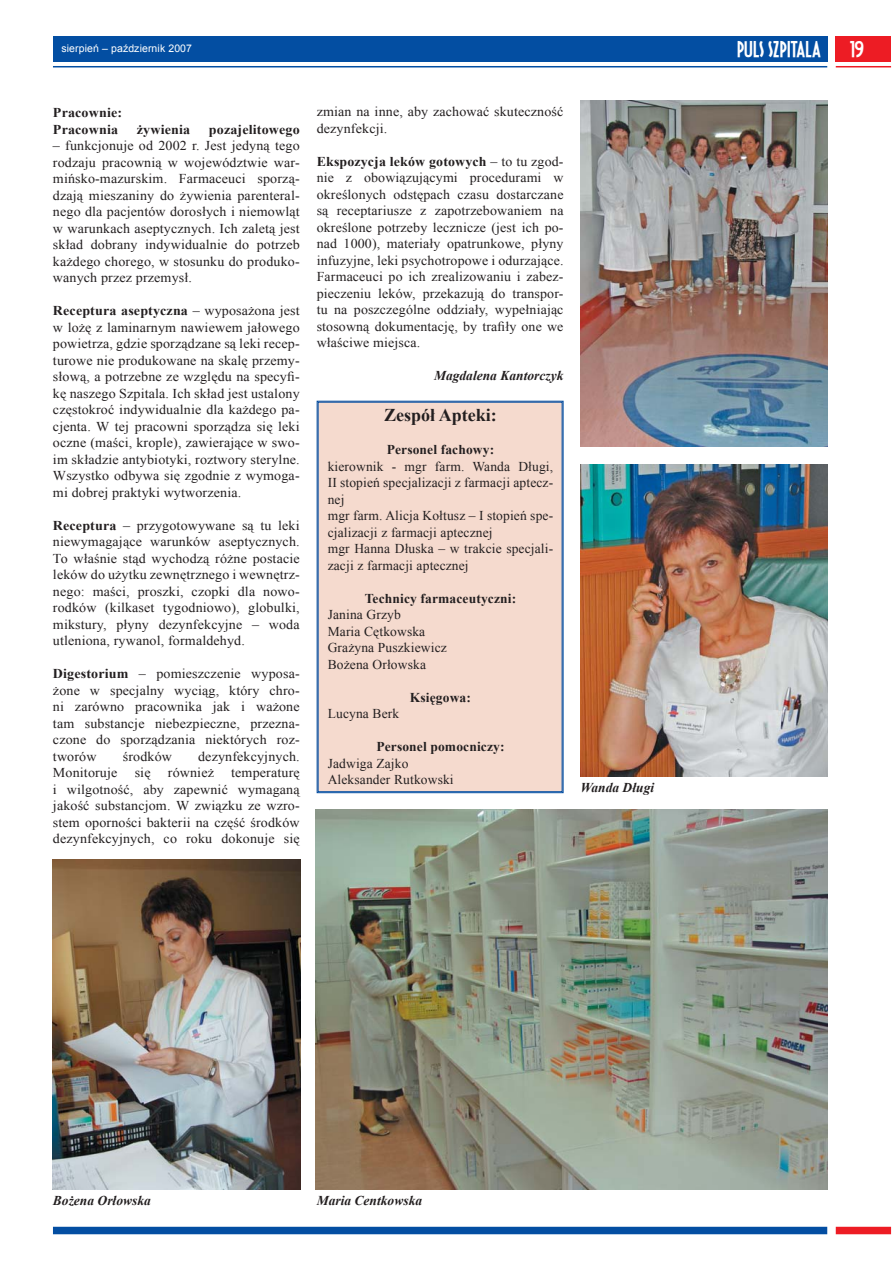
<style>
.page{position:relative;width:893px;height:1263px;background:#fff}
.page>*{position:absolute;margin:0;border:0;box-sizing:border-box;transform-origin:0 0}
.t1{font:18px "Fiesta";color:#fff}
.t2{font:700 18px "Times New Roman";color:#231f20}
.t3{font:13.5px/16.5px "Times New Roman";letter-spacing:.01em;color:#231f20;text-align:justify;scale:1.04 1}
.t4{font:13.5px/16.5px "Times New Roman";letter-spacing:.01em;color:#231f20}
.t5{font:700 13.5px "Times New Roman";letter-spacing:.01em;color:#231f20}
.t6{font:italic 700 13.5px "Times New Roman";color:#231f20}
.t7{font:700 13.5px/16.5px "Times New Roman";letter-spacing:.01em;color:#231f20;scale:1.04 1}
.t8{font:10.5px "Arial";letter-spacing:.01em;color:#fff}
.s1{font-weight:700}
</style>
<div class="page">
<div style="left:53px;top:36px;width:774px;height:26px;background:#034ea2"></div>
<div style="left:835px;top:36px;width:56px;height:26px;background:#ed1c24"></div>
<hr style="left:835px;top:66px;width:56px;height:1px;background:#ed1c24">
<hr style="left:53px;top:66px;width:774px;height:1px;background:#034ea2">
<div style="left:835px;top:1227px;width:56px;height:7px;background:#ed1c24"></div>
<div style="left:53px;top:1227px;width:774px;height:7px;background:#034ea2"></div>
<img style="left:52px;top:859px;width:248px;height:330px">
<img style="left:580px;top:100px;width:247px;height:347px">
<img style="left:315px;top:810px;width:512px;height:379px">
<img style="left:580px;top:464px;width:247px;height:312px">
<div style="left:316px;top:400px;width:248px;height:393px;background:#f5dace"></div>
<p class="t8" style="left:61px;top:43px;width:132px">sierpień – październik 2007</p>
<h1 class="t1" style="left:736px;top:41px;width:86px">PULS SZPITALA</h1>
<h1 class="t1" style="left:849px;top:41px;width:16px">19</h1>
<p class="t7" style="left:53px;top:104px;width:68px">Pracownie:<br>Pracownia</p>
<p class="t7" style="left:137px;top:121px;width:53px">żywienia</p>
<p class="t7" style="left:209px;top:121px;width:89px">pozajelitowego</p>
<p class="t3" style="left:53px;top:137px;width:239px">– funkcjonuje od 2002 r. Jest jedyną tego rodzaju pracownią w województwie war&shy;mińsko-mazurskim. Farmaceuci sporzą&shy;dzają mieszaniny do żywienia parenteral&shy;nego dla pacjentów dorosłych i niemowląt w warunkach aseptycznych. Ich zaletą jest skład dobrany indywidualnie do potrzeb każdego chorego, w stosunku do produko&shy;wanych przez przemysł.</p>
<p class="t3" style="left:53px;top:302px;width:239px"><span class="s1">Receptura aseptyczna</span> – wyposażona jest w lożę z laminarnym nawiewem jałowego powietrza, gdzie sporządzane są leki recep&shy;turowe nie produkowane na skalę przemy&shy;słową, a potrzebne ze względu na specyfi&shy;kę naszego Szpitala. Ich skład jest ustalony częstokroć indywidualnie dla każdego pa&shy;cjenta. W tej pracowni sporządza się leki oczne (maści, krople), zawierające w swo&shy;im składzie antybiotyki, roztwory sterylne.<br>Wszystko odbywa się zgodnie z wymoga&shy;mi dobrej praktyki wytworzenia.</p>
<p class="t3" style="left:53px;top:517px;width:239px"><span class="s1">Receptura</span> – przygotowywane są tu leki niewymagające warunków aseptycznych.<br>To właśnie stąd wychodzą różne postacie leków do użytku zewnętrznego i wewnętrz&shy;nego: maści, proszki, czopki dla nowo&shy;rodków (kilkaset tygodniowo), globulki, mikstury, płyny dezynfekcyjne – woda utleniona, rywanol, formaldehyd.</p>
<p class="t3" style="left:53px;top:665px;width:239px"><span class="s1">Digestorium</span> – pomieszczenie wyposa&shy;żone w specjalny wyciąg, który chro&shy;ni zarówno pracownika jak i ważone tam substancje niebezpieczne, przezna&shy;czone do sporządzania niektórych roz&shy;tworów</p>
<p class="t3" style="left:123px;top:748px;width:49px">środków</p>
<p class="t3" style="left:198px;top:748px;width:99px">dezynfekcyjnych.</p>
<p class="t3" style="left:53px;top:764px;width:63px">Monitoruje</p>
<p class="t3" style="left:135px;top:764px;width:17px">się</p>
<p class="t3" style="left:168px;top:764px;width:46px">również</p>
<p class="t3" style="left:53px;top:764px;width:239px;text-indent:178px">temperaturę i wilgotność, aby zapewnić wymaganą jakość substancjom. W związku ze wzro&shy;stem oporności bakterii na część środków dezynfekcyjnych, co roku dokonuje się</p>
<p class="t3" style="left:317px;top:103px;width:239px">zmian na inne, aby zachować skuteczność dezynfekcji.</p>
<p class="t4" style="left:317px;top:153px;width:248px;text-align:justify"><span class="s1">Ekspozycja leków gotowych</span> – to tu zgod&shy;nie z obowiązującymi procedurami w określonych odstępach czasu dostarczane są receptariusze z zapotrzebowaniem na określone potrzeby lecznicze (jest ich po&shy;nad 1000), materiały opatrunkowe, płyny infuzyjne, leki psychotropowe i odurzające.<br>Farmaceuci po ich zrealizowaniu i zabez&shy;pieczeniu leków, przekazują do transpor&shy;tu na poszczególne oddziały, wypełniając stosowną dokumentację, by trafiły one we właściwe miejsca.</p>
<p class="t6" style="left:434px;top:368px;width:131px">Magdalena Kantorczyk</p>
<h1 class="t2" style="left:384px;top:405px;width:114px">Zespół Apteki:</h1>
<p class="t5" style="left:386px;top:442px;width:109px">Personel fachowy:</p>
<p class="t4" style="left:328px;top:458px;width:227px">kierownik - mgr farm. Wanda Długi,<br>II stopień specjalizacji z farmacji aptecz&shy;nej<br>mgr farm. Alicja Kołtusz – I stopień spe&shy;cjalizacji z farmacji aptecznej<br>mgr Hanna Dłuska – w trakcie specjali&shy;zacji z farmacji aptecznej</p>
<p class="t5" style="left:365px;top:591px;width:153px">Technicy farmaceutyczni:</p>
<p class="t4" style="left:328px;top:606px;width:121px">Janina Grzyb<br>Maria Cętkowska<br>Grażyna Puszkiewicz<br>Bożena Orłowska</p>
<p class="t5" style="left:410px;top:690px;width:63px">Księgowa:</p>
<p class="t4" style="left:328px;top:705px;width:73px">Lucyna Berk</p>
<p class="t5" style="left:376px;top:739px;width:130px">Personel pomocniczy:</p>
<p class="t4" style="left:328px;top:755px;width:127px">Jadwiga Zajko<br>Aleksander Rutkowski</p>
<p class="t6" style="left:580px;top:780px;width:75px">Wanda Długi</p>
<p class="t6" style="left:53px;top:1193px;width:99px">Bożena Orłowska</p>
<p class="t6" style="left:317px;top:1193px;width:107px">Maria Centkowska</p>
</div>
